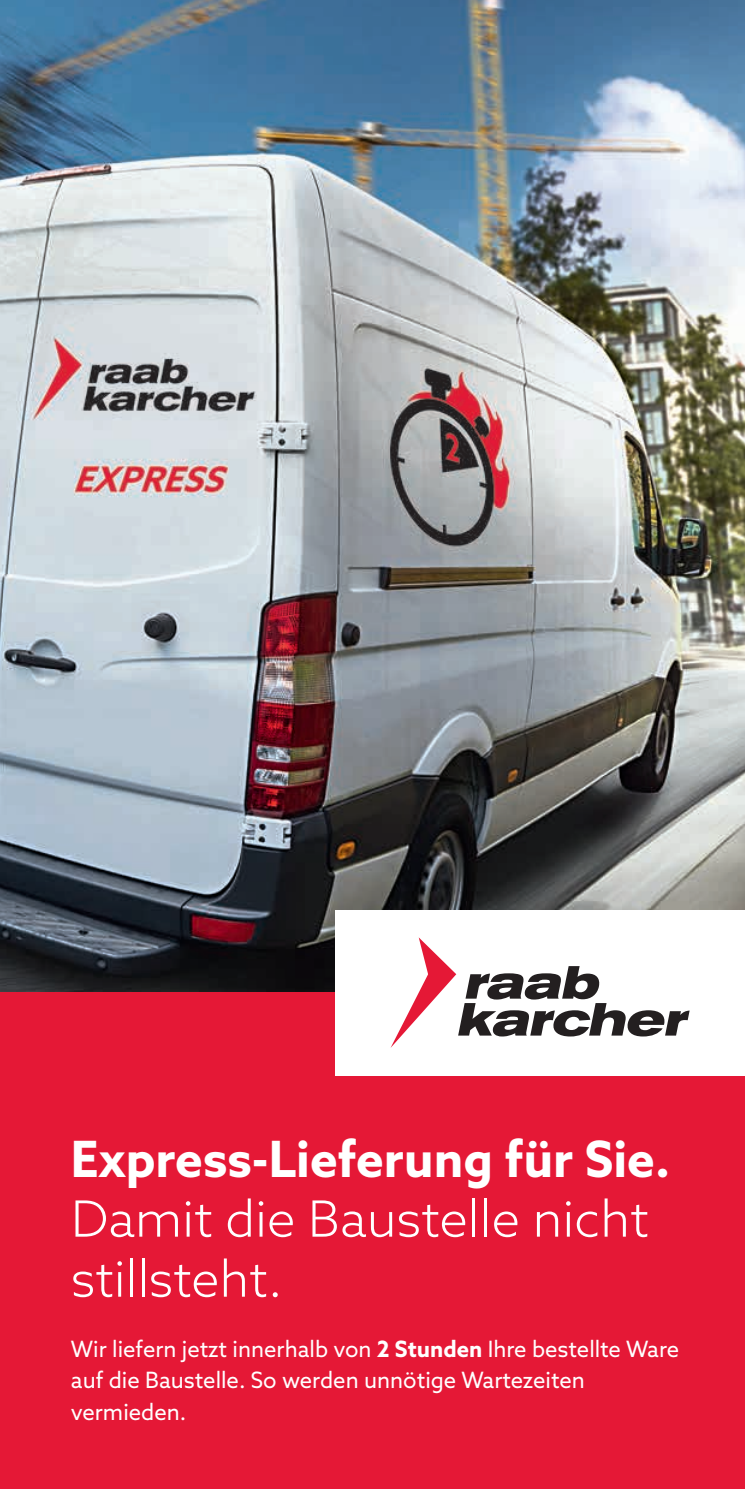
<style>
.page{position:relative;width:745px;height:1489px;background:#fff}
.page>*{position:absolute;margin:0;border:0;box-sizing:border-box;transform-origin:0 0}
.t1{font:300 50px/60px "Azo Sans";color:#fff}
.t2{font:700 50px "Azo Sans";color:#fff}
.t3{font:22.5px/31.5px "Azo Sans";color:#fff}
.s1{font-weight:700}
</style>
<div class="page">
<img style="left:0;top:0;width:744px;height:992px">
<div style="left:0;top:992px;width:744px;height:496px;background:#e51836"></div>
<div style="left:335px;top:909px;width:409px;height:166px;background:#fff"></div>
<svg style="left:391px;top:937px;width:298px;height:110px"></svg>
<h1 class="t2" style="left:71px;top:1125px;width:600px">Express-Lieferung für Sie.</h1>
<h1 class="t1" style="left:71px;top:1188px;width:579px">Damit die Baustelle nicht stillsteht.</h1>
<p class="t3" style="left:71px;top:1332px;width:609px">Wir liefern jetzt innerhalb von <span class="s1">2 Stunden</span> Ihre bestellte Ware auf die Baustelle. So werden unnötige Wartezeiten vermieden.</p>
</div>
